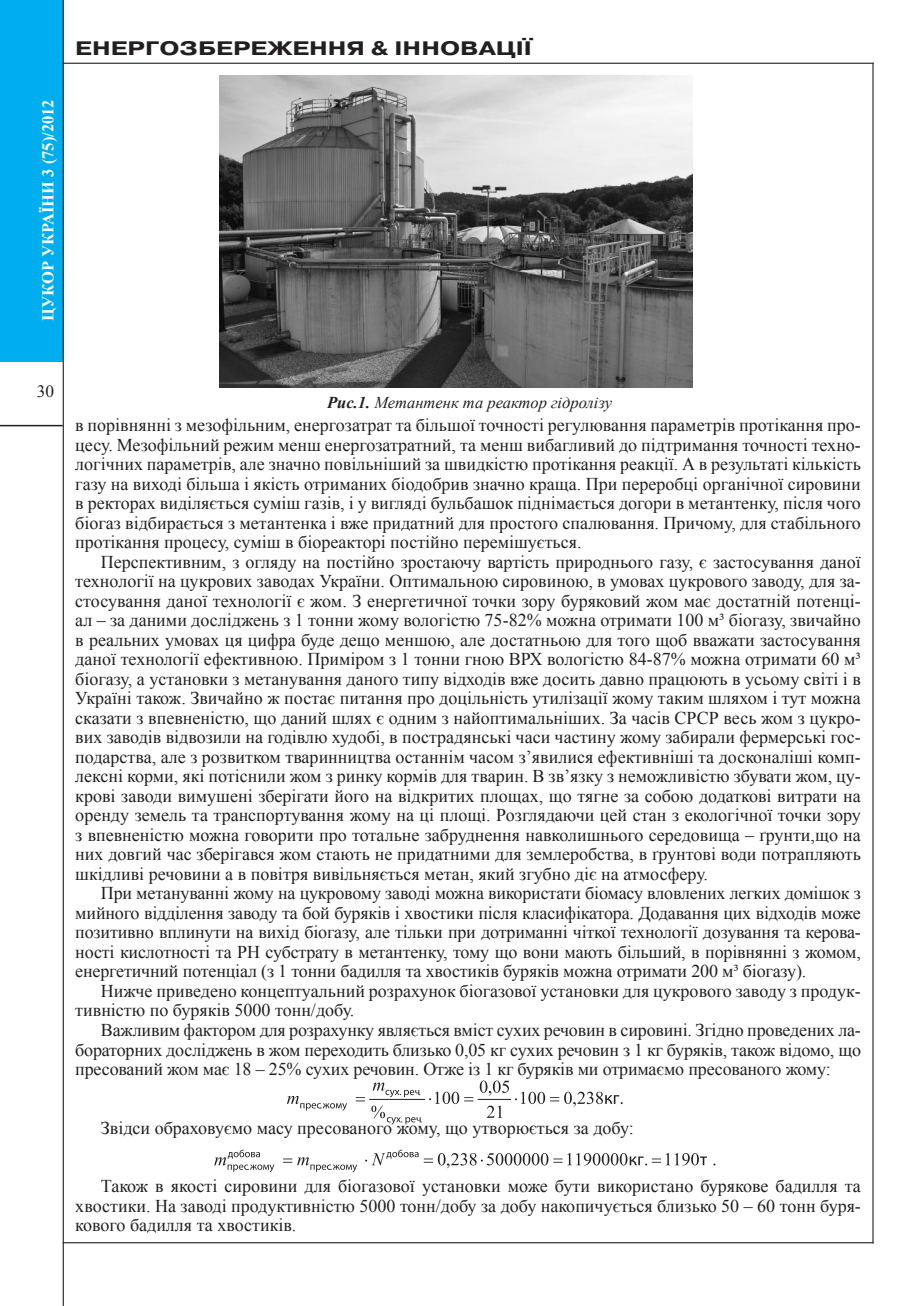
<style>
.page{position:relative;width:915px;height:1306px;background:#fff}
.page>*{position:absolute;margin:0;border:0;box-sizing:border-box;transform-origin:0 0}
.колонтитул{font:700 19.5px "Pragmatica C";color:#231f20;scale:1.3 1}
.Текст{font:18px/19.5px "Times New Roman";color:#231f20;text-align:justify}
.t1{font:17.25px "Times New Roman";color:#231f20}
.Рис{font:italic 16.5px "Times New Roman";color:#231f20}
.t2{font:700 16.5px "Times New Roman";color:#fff}
.s1{font-weight:700}
</style>
<div class="page">
<div style="left:0;top:0;width:63px;height:362px;background:#00aeef"></div>
<hr style="left:0;top:425px;width:63px;height:1px;background:#231f20">
<hr style="left:872px;top:63px;width:1px;height:1180px;background:#231f20">
<hr style="left:63px;top:0;width:1px;height:1305px;background:#231f20">
<hr style="left:63px;top:63px;width:810px;height:1px;background:#231f20">
<hr style="left:63px;top:1242px;width:810px;height:1px;background:#231f20">
<img style="left:219px;top:75px;width:473px;height:312px">
<hr style="left:369px;top:1099px;width:55px;height:1px;background:#231f20">
<hr style="left:478px;top:1099px;width:32px;height:1px;background:#231f20">
<svg style="left:487px;top:1105px;width:14px;height:12px"></svg>
<svg style="left:479px;top:1080px;width:30px;height:15px"></svg>
<svg style="left:371px;top:1105px;width:50px;height:19px"></svg>
<svg style="left:372px;top:1082px;width:48px;height:15px"></svg>
<svg style="left:287px;top:1096px;width:60px;height:14px"></svg>
<svg style="left:515px;top:1091px;width:107px;height:15px"></svg>
<svg style="left:429px;top:1091px;width:44px;height:13px"></svg>
<svg style="left:355px;top:1097px;width:10px;height:4px"></svg>
<svg style="left:214px;top:1149px;width:60px;height:22px"></svg>
<svg style="left:365px;top:1149px;width:341px;height:19px"></svg>
<svg style="left:283px;top:1157px;width:74px;height:14px"></svg>
<p class="t2" style="left:37px;top:320px;width:223px;rotate:-90deg">ЦУКОР УКРАЇНИ 3 (75)/2012</p>
<p class="колонтитул" style="left:75px;top:38px;width:352px">ЕНЕРГОЗБЕРЕЖЕННЯ &amp; ІННОВАЦІЇ</p>
<p class="t1" style="left:37px;top:380px;width:19px">30</p>
<p class="Рис" style="left:327px;top:391px;width:286px"><span class="s1">Рис.1.</span> Метантенк та реактор гідролізу</p>
<p class="Текст" style="left:75px;top:415px;width:786px">в порівнянні з мезофільним, енергозатрат та більшої точності регулювання параметрів протікання про&shy;цесу. Мезофільний режим менш енергозатратний, та менш вибагливий до підтримання точності техно&shy;логічних параметрів, але значно повільніший за швидкістю протікання реакції. А в результаті кількість газу на виході більша і якість отриманих біодобрив значно краща. При переробці органічної сировини в ректорах виділяється суміш газів, і у вигляді бульбашок піднімається догори в метантенку, після чого біогаз відбирається з метантенка і вже придатний для простого спалювання. Причому, для стабільного протікання процесу, суміш в біореакторі постійно перемішується.</p>
<p class="Текст" style="left:75px;top:551px;width:786px;text-indent:26px">Перспективним, з огляду на постійно зростаючу вартість природнього газу, є застосування даної технології на цукрових заводах України. Оптимальною сировиною, в умовах цукрового заводу, для за&shy;стосування даної технології є жом. З енергетичної точки зору буряковий жом має достатній потенці&shy;ал – за даними досліджень з 1 тонни жому вологістю 75-82% можна отримати 100 м³ біогазу, звичайно в реальних умовах ця цифра буде дещо меншою, але достатньою для того щоб вважати застосування даної технології ефективною. Приміром з 1 тонни гною ВРХ вологістю 84-87% можна отримати 60 м³ біогазу, а установки з метанування даного типу відходів вже досить давно працюють в усьому світі і в Україні також. Звичайно ж постає питання про доцільність утилізації жому таким шляхом і тут можна сказати з впевненістю, що даний шлях є одним з найоптимальніших. За часів СРСР весь жом з цукро&shy;вих заводів відвозили на годівлю худобі, в пострадянські часи частину жому забирали фермерські гос&shy;подарства, але з розвитком тваринництва останнім часом з’явилися ефективніші та досконаліші комп&shy;лексні корми, які потіснили жом з ринку кормів для тварин. В зв’язку з неможливістю збувати жом, цу&shy;крові заводи вимушені зберігати його на відкритих площах, що тягне за собою додаткові витрати на оренду земель та транспортування жому на ці площі. Розглядаючи цей стан з екологічної точки зору з впевненістю можна говорити про тотальне забруднення навколишнього середовища – ґрунти,що на них довгий час зберігався жом стають не придатними для землеробства, в ґрунтові води потрапляють шкідливі речовини а в повітря вивільняється метан, який згубно діє на атмосферу.</p>
<p class="Текст" style="left:75px;top:883px;width:786px;text-indent:26px">При метануванні жому на цукровому заводі можна використати біомасу вловлених легких домішок з мийного відділення заводу та бой буряків і хвостики після класифікатора. Додавання цих відходів може позитивно вплинути на вихід біогазу, але тільки при дотриманні чіткої технології дозування та керова&shy;ності кислотності та РН субстрату в метантенку, тому що вони мають більший, в порівнянні з жомом, енергетичний потенціал (з 1 тонни бадилля та хвостиків буряків можна отримати 200 м³ біогазу).</p>
<p class="Текст" style="left:75px;top:980px;width:786px;text-indent:26px">Нижче приведено концептуальний розрахунок біогазової установки для цукрового заводу з продук&shy;тивністю по буряків 5000 тонн/добу.</p>
<p class="Текст" style="left:75px;top:1019px;width:787px;text-indent:26px">Важливим фактором для розрахунку являється вміст сухих речовин в сировині. Згідно проведених ла&shy;бораторних досліджень в жом переходить близько 0,05 кг сухих речовин з 1 кг буряків, також відомо, що пресований жом має 18 – 25% сухих речовин. Отже із 1 кг буряків ми отримаємо пресованого жому:</p>
<p class="Текст" style="left:101px;top:1117px;width:534px">Звідси обраховуємо масу пресованого жому, що утворюється за добу:</p>
<p class="Текст" style="left:75px;top:1175px;width:786px;text-indent:26px">Також в якості сировини для біогазової установки може бути використано бурякове бадилля та хвостики. На заводі продуктивністю 5000 тонн/добу за добу накопичується близько 50 – 60 тонн буря&shy;кового бадилля та хвостиків.</p>
</div>
